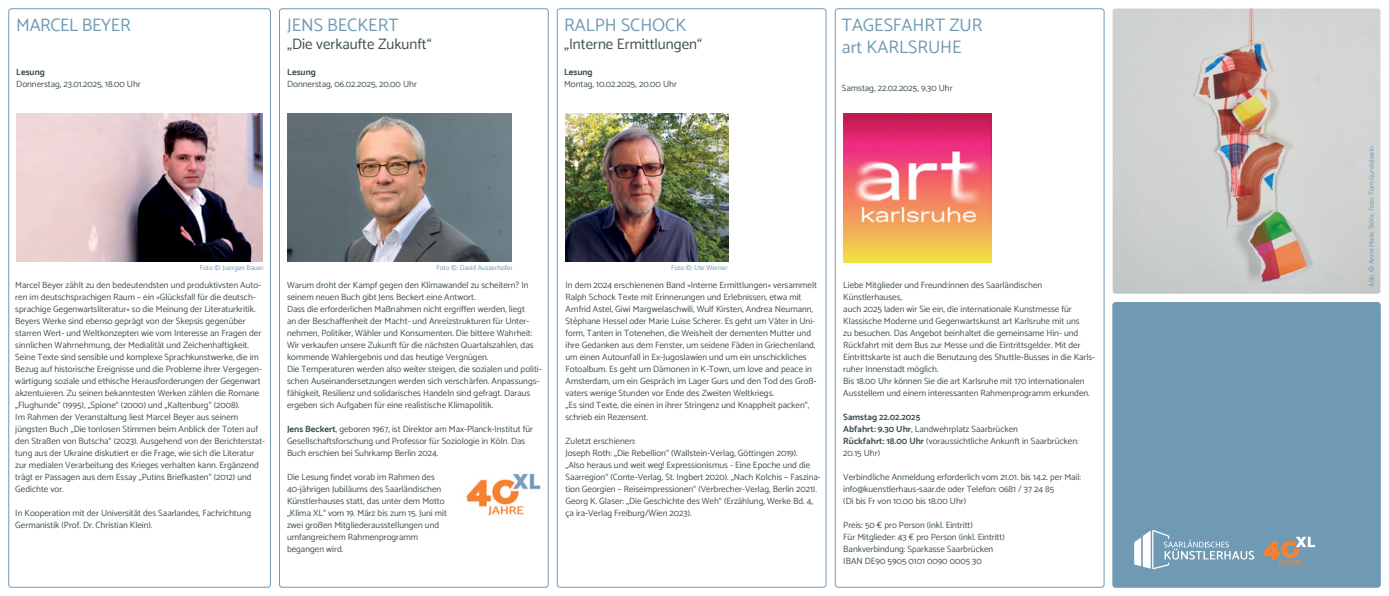
<style>
.page{position:relative;width:1389px;height:596px;background:#fff}
.page>*{position:absolute;margin:0;border:0;box-sizing:border-box;transform-origin:0 0}
.t1{font:18px/21.6px "Catamaran";color:#7099b4}
.t2{font:18px "Catamaran";letter-spacing:-.02em;color:#7099b4}
.t3{font:15px "Catamaran";color:#3e5052}
.t4{font:9px/12px "Catamaran";color:#3e5052}
.t5{font:700 9px "Catamaran";color:#3e5052}
.t6{font:7px "Catamaran";color:#7099b4}
.s1{font-weight:700}
</style>
<div class="page">
<img style="left:1113px;top:9px;width:267px;height:284px">
<div style="left:1113px;top:302px;width:267px;height:285px;background:#7099b4;border-radius:3px"></div>
<div style="left:1113px;top:302px;width:267px;height:285px;border:1px solid #7099b4;border-radius:3px"></div>
<div style="left:835px;top:9px;width:269px;height:578px;border:1px solid #7099b4;border-radius:3px"></div>
<div style="left:557px;top:9px;width:269px;height:578px;border:1px solid #7099b4;border-radius:3px"></div>
<div style="left:9px;top:9px;width:262px;height:578px;border:1px solid #7099b4;border-radius:3px"></div>
<div style="left:279px;top:9px;width:270px;height:578px;border:1px solid #7099b4;border-radius:3px"></div>
<img style="left:843px;top:113px;width:149px;height:149px">
<img style="left:16px;top:113px;width:246px;height:148px">
<img style="left:565px;top:113px;width:163px;height:148px">
<img style="left:287px;top:113px;width:225px;height:148px">
<svg style="left:1134px;top:530px;width:120px;height:38px"></svg>
<svg style="left:1263px;top:536px;width:52px;height:29px"></svg>
<img style="left:466px;top:473px;width:75px;height:43px">
<h1 class="t2" style="left:16px;top:14px;width:116px">marcel beyer</h1>
<p class="t5" style="left:16px;top:67px;width:30px">Lesung</p>
<p class="t4" style="left:16px;top:78px;width:126px">Donnerstag, 23.01.2025, 18.00 U hr</p>
<h1 class="t1" style="left:287px;top:14px;width:108px">jens beckert</h1>
<h2 class="t3" style="left:287px;top:35px;width:146px">„Die verkaufte Zukunft“</h2>
<p class="t5" style="left:287px;top:67px;width:30px">Lesung</p>
<p class="t4" style="left:287px;top:78px;width:131px">Donnerstag, 06.02.2025, 20.00 U hr</p>
<h1 class="t1" style="left:564px;top:14px;width:121px">ralph schock</h1>
<h2 class="t3" style="left:564px;top:35px;width:140px">„Interne Ermittlungen“</h2>
<p class="t5" style="left:564px;top:67px;width:30px">Lesung</p>
<p class="t4" style="left:564px;top:78px;width:114px">Montag, 10.02.2025, 20.00 U hr</p>
<h1 class="t1" style="left:842px;top:14px;width:142px">Tagesfahrt zur art KAR LSRUHE</h1>
<p class="t4" style="left:842px;top:82px;width:112px">Samstag, 22.02.2025, 9.30 U hr</p>
<p class="t6" style="left:200px;top:263px;width:65px">Foto ©: Juergen Bauer</p>
<p class="t6" style="left:437px;top:263px;width:78px">Foto ©: David Ausserhofer</p>
<p class="t4" style="left:15px;top:278px;width:251px">Marcel Beyer zählt zu den bedeutendsten und produktivsten Auto&shy;ren im deutschsprachigen Raum – ein »Glücksfall für die deutsch&shy;sprachige Gegenwartsliteratur« so die Meinung der Literaturkritik.<br>Beyers Werke sind ebenso geprägt von der Skepsis gegenüber starren Wert- und Weltkonzepten wie vom Interesse an Fragen der sinnlichen Wahrnehmung, der Medialität und Zeichenhaftigkeit.<br>Seine Texte sind sensible und komplexe Sprachkunstwerke, die im Bezug auf historische Ereignisse und die Probleme ihrer Vergegen&shy;wärtigung soziale und ethische H erausforderungen der Gegenwart akzentuieren. Zu seinen bekanntesten Werken zählen die Romane „Flughunde“ (1995), „Spione“ (2000) und „Kaltenburg“ (2008).<br>Im Rahmen der Veranstaltung liest Marcel Beyer aus seinem jüngsten Buch „Die tonlosen Stimmen beim Anblick der Toten auf den Straßen von Butscha“ (2023). Ausgehend von der Berichterstat&shy;tung aus der U kraine diskutiert er die Frage, wie sich die Literatur zur medialen Verarbeitung des Krieges verhalten kann. Ergänzend trägt er Passagen aus dem Essay „Putins Briefkasten“ (2012) und Gedichte vor.</p>
<p class="t4" style="left:15px;top:506px;width:237px">In Kooperation mit der U niversität des Saarlandes, Fachrichtung<br>Germanistik (Prof. Dr. Christian Klein).</p>
<p class="t4" style="left:287px;top:278px;width:256px">Warum droht der Kampf gegen den Klimawandel zu scheitern? In seinem neuen Buch gibt Jens Beckert eine Antwort.<br>Dass die erforderlichen Maßnahmen nicht ergriffen werden, liegt<br>an der Beschaffenheit der Macht- und Anreizstrukturen für U nter&shy;nehmen, Politiker, Wähler und Konsumenten. Die bittere Wahrheit:<br>Wir verkaufen unsere Zukunft für die nächsten Quartalszahlen, das kommende Wahlergebnis und das heutige Vergnügen.<br>Die Temperaturen werden also weiter steigen, die sozialen und politi&shy;schen Auseinandersetzungen werden sich verschärfen. Anpassungs&shy;fähigkeit, Resilienz und solidarisches H andeln sind gefragt. Daraus ergeben sich Aufgaben für eine realistische Klimapolitik.</p>
<p class="t4" style="left:287px;top:422px;width:248px"><span class="s1">Jens Beckert</span>, geboren 1967, ist Direktor am Max-Planck-Institut für<br>Gesellschaftsforschung und Professor für Soziologie in Köln. Das<br>Buch erschien bei Suhrkamp Berlin 2024.</p>
<p class="t4" style="left:287px;top:470px;width:161px">Die Lesung findet vorab im Rahmen des 40-jährigen Jubiläums des Saarländischen Künstlerhauses statt, das unter dem Motto „Klima XL“ vom 19. März bis zum 15. Juni mit zwei großen Mitgliederausstellungen und umfangreichem Rahmenprogramm begangen wird.</p>
<p class="t6" style="left:671px;top:263px;width:58px">Foto ©: U te Werner</p>
<p class="t4" style="left:566px;top:278px;width:253px">In dem 2024 erschienenen Band »Interne Ermittlungen« versammelt Ralph Schock Texte mit Erinnerungen und Erlebnissen, etwa mit Arnfrid Astel, Giwi Margwelaschwili, Wulf Kirsten, Andrea N eumann, Stéphane H essel oder Marie Luise Scherer. Es geht um Väter in U ni&shy;form, Tanten in Totenehen, die Weisheit der dementen Mutter und ihre Gedanken aus dem Fenster, um seidene Fäden in Griechenland, um einen Autounfall in Ex-Jugoslawien und um ein unschickliches Fotoalbum. Es geht um Dämonen in K-Town, um love and peace in Amsterdam, um ein Gespräch im Lager Gurs und den Tod des Groß&shy;vaters wenige Stunden vor Ende des Zweiten Weltkriegs.<br>„Es sind Texte, die einen in ihrer Stringenz und Knappheit packen“, schrieb ein Rezensent.</p>
<p class="t4" style="left:566px;top:434px;width:257px">Zuletzt erschienen:<br>Joseph Roth: „Die Rebellion“ (Wallstein-Verlag, Göttingen 2019).<br>„Also heraus und weit weg! Expressionismus - Eine Epoche und die Saarregion“ (Conte-Verlag, St. Ingbert 2020). „N ach Kolchis – Faszina&shy;tion Georgien – Reiseimpressionen“ (Verbrecher-Verlag, Berlin 2021).<br>Georg K. Glaser: „Die Geschichte des Weh“ (Erzählung, Werke Bd. 4, ça ira-Verlag Freiburg/Wien 2023).</p>
<p class="t4" style="left:843px;top:278px;width:253px">Liebe Mitglieder und Freund:innen des Saarländischen Künstlerhauses,<br>auch 2025 laden wir Sie ein, die internationale Kunstmesse für Klassische Moderne und Gegenwartskunst art Karlsruhe mit uns<br>zu besuchen. Das Angebot beinhaltet die gemeinsame H in- und Rückfahrt mit dem Bus zur Messe und die Eintrittsgelder. Mit der Eintrittskarte ist auch die Benutzung des Shuttle-Busses in die Karls&shy;ruher Innenstadt möglich.<br>Bis 18.00 U hr können Sie die art Karlsruhe mit 170 internationalen Ausstellern und einem interessanten Rahmenprogramm erkunden.</p>
<p class="t4" style="left:843px;top:410px;width:237px"><span class="s1">Samstag 22.02.2025<br>Abfahrt: 9.30 Uhr</span>, Landwehrplatz Saarbrücken<br><span class="s1">Rückfahrt: 18.00 Uhr</span> (voraussichtliche Ankunft in Saarbrücken:<br>20.15 U hr)</p>
<p class="t4" style="left:843px;top:470px;width:239px">Verbindliche Anmeldung erforderlich vom 21.01. bis 14.2. per Mail: info@kuenstlerhaus-saar.de oder Telefon: 0681 / 37 24 85<br>(Di bis Fr von 10.00 bis 18.00 U hr)</p>
<p class="t4" style="left:843px;top:518px;width:163px">Preis: 50 € pro Person (inkl. Eintritt)<br>Für Mitglieder: 43 € pro Person (inkl. Eintritt)<br>Bankverbindung: Sparkasse Saarbrücken<br>IBAN</p>
<p class="t4" style="left:865px;top:554px;width:118px">DE90 5905 0101 0090 0005 30</p>
<p class="t6" style="left:1367px;top:286px;width:142px;rotate:-90deg">Abb. ©: Anne Marie Stöhr, Foto: Tom Gundelwein</p>
</div>
